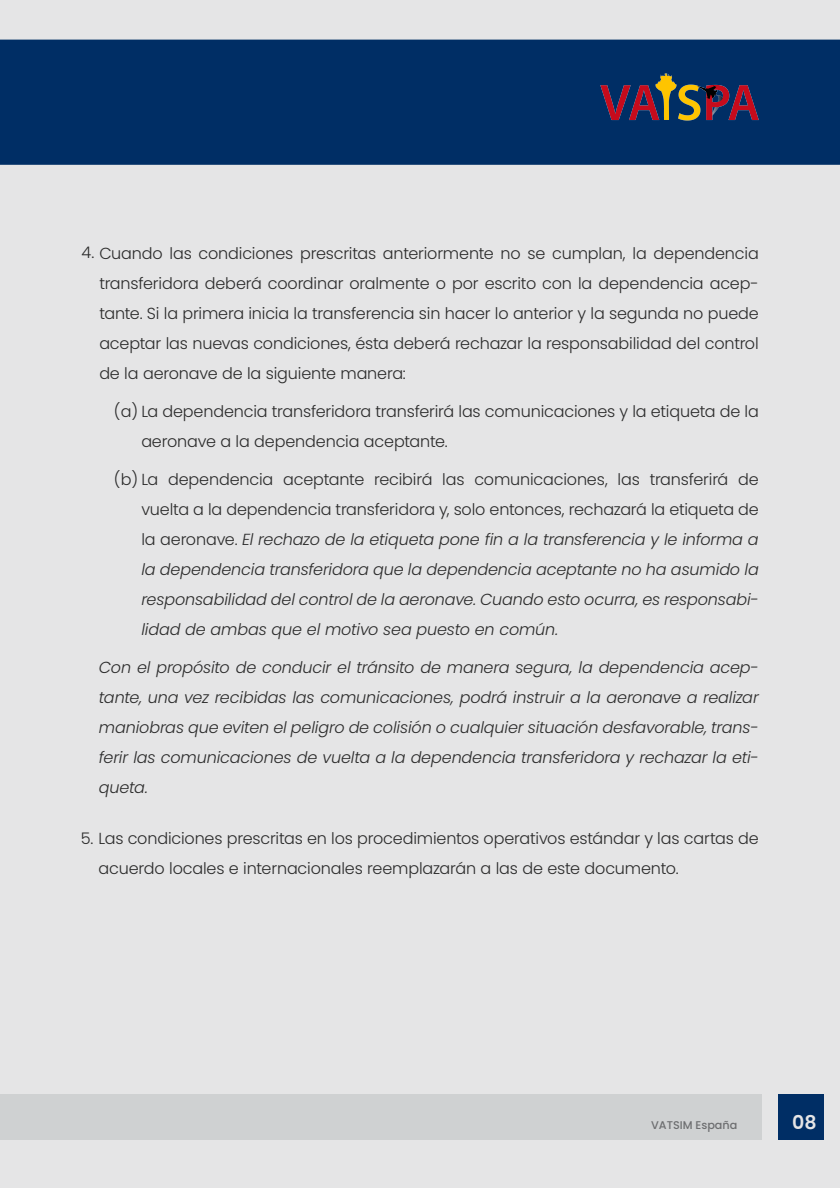
<style>
.page{position:relative;width:840px;height:1188px;background:#e5e5e6}
.page>*{position:absolute;margin:0;border:0;box-sizing:border-box;transform-origin:0 0}
.t1{font:600 19px "Poppins";color:#e5e5e6}
.t2{font:italic 300 16px/30px "Poppins";letter-spacing:-.01em;color:#2b2b2b;text-align:justify}
.t3{font:300 16px/30px "Poppins";letter-spacing:-.01em;color:#2b2b2b}
.t4{font:500 11.2px "Poppins";color:#6d6e70}
.s1{font-style:normal}
</style>
<div class="page">
<div style="left:0;top:1094px;width:761px;height:46px;background:#cfd1d2"></div>
<div style="left:0;top:40px;width:840px;height:125px;background:#002e65"></div>
<img style="left:601px;top:74px;width:158px;height:47px">
<div style="left:778px;top:1094px;width:46px;height:46px;background:#002e65"></div>
<p class="t3" style="left:99px;top:238px;width:661px;text-align:justify;text-indent:-18px">4. Cuando las condiciones prescritas anteriormente no se cumplan, la dependencia transferidora deberá coordinar oralmente o por escrito con la dependencia acep&shy;tante. Si la primera inicia la transferencia sin hacer lo anterior y la segunda no puede aceptar las nuevas condiciones, ésta deberá rechazar la responsabilidad del control de la aeronave de la siguiente manera:</p>
<p class="t3" style="left:141px;top:396px;width:619px;text-indent:-27px">(a) La dependencia transferidora transferirá las comunicaciones y la etiqueta de la aeronave a la dependencia aceptante.</p>
<p class="t2" style="left:141px;top:464px;width:619px;text-indent:-27px"><span class="s1">(b) La dependencia aceptante recibirá las comunicaciones, las transferirá de vuelta a la dependencia transferidora y, solo entonces, rechazará la etiqueta de la aeronave.</span> El rechazo de la etiqueta pone fin a la transferencia y le informa a la dependencia transferidora que la dependencia aceptante no ha asumido la responsabilidad del control de la aeronave. Cuando esto ocurra, es responsabi&shy;lidad de ambas que el motivo sea puesto en común.</p>
<p class="t2" style="left:99px;top:652px;width:661px">Con el propósito de conducir el tránsito de manera segura, la dependencia acep&shy;tante, una vez recibidas las comunicaciones, podrá instruir a la aeronave a realizar maniobras que eviten el peligro de colisión o cualquier situación desfavorable, trans&shy;ferir las comunicaciones de vuelta a la dependencia transferidora y rechazar la eti&shy;queta.</p>
<p class="t3" style="left:99px;top:824px;width:662px;text-indent:-18px">5. Las condiciones prescritas en los procedimientos operativos estándar y las cartas de acuerdo locales e internacionales reemplazarán a las de este documento.</p>
<p class="t4" style="left:651px;top:1119px;width:88px">VATSIM España</p>
<p class="t1" style="left:792px;top:1111px;width:26px">08</p>
</div>
